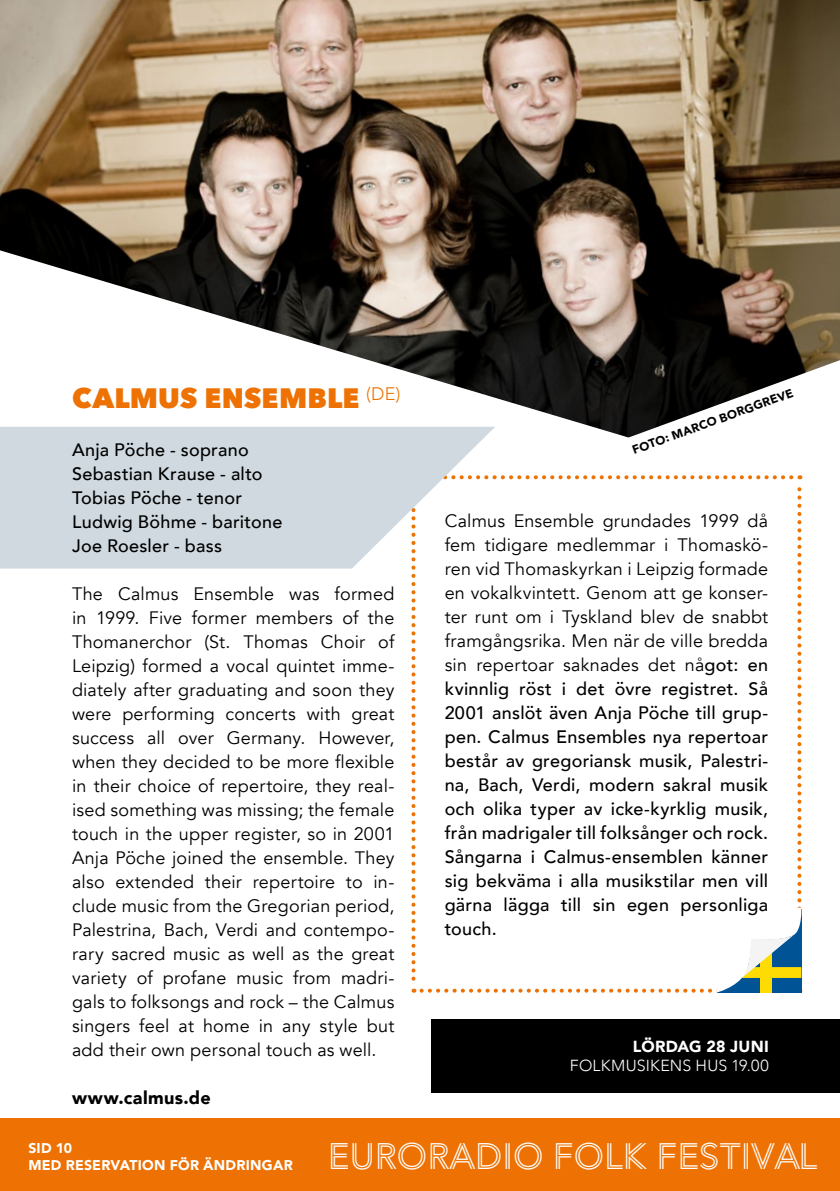
<style>
.page{position:relative;width:840px;height:1191px;background:#fff}
.page>*{position:absolute;margin:0;border:0;box-sizing:border-box;transform-origin:0 0}
.t1{font:36.4px "Avenir P2";color:#fff}
.t2{font:800 28px "Avenir Next";letter-spacing:.01em;color:#ee7203}
.t3{font:500 18px/24px "Avenir";letter-spacing:.015em;color:#000}
.t4{font:18px/24px "Avenir";letter-spacing:.01em;color:#000;text-align:justify}
.t5{font:900 18px "Avenir";letter-spacing:.025em;color:#000}
.t6{font:300 16px "Avenir";letter-spacing:.015em;color:#fff}
.t7{font:900 16px "Avenir";letter-spacing:.015em;color:#fff}
.t8{font:900 14px/16.8px "Avenir LT Pro";letter-spacing:.02em;color:#fff}
.t9{font:900 12px "Avenir";color:#000}
.s1{font-weight:400}
.s2{font-size:36.6px}
</style>
<div class="page">
<div style="left:0;top:1119px;width:839px;height:72px;background:#ee7203"></div>
<div style="left:0;top:437px;width:485px;height:131px;background:#cfd9df"></div>
<svg style="left:411px;top:475px;width:390px;height:518px"></svg>
<img style="left:0;top:0;width:839px;height:437px">
<div style="left:431px;top:1019px;width:408px;height:73px;background:#000"></div>
<h2 class="t2" style="left:72px;top:381px;width:330px">CALMUS ENSEMBLE <sup>(DE)</sup></h2>
<p class="t3" style="left:72px;top:437px;width:212px">Anja Pöche - soprano<br>Sebastian Krause - alto<br>Tobias Pöche - tenor<br>Ludwig Böhme - baritone<br>Joe Roesler - bass</p>
<p class="t4" style="left:72px;top:582px;width:324px">The Calmus Ensemble was formed in 1999. Five former members of the Thomanerchor (St. Thomas Choir of Leipzig) formed a vocal quintet imme&shy;diately after graduating and soon they were performing concerts with great success all over Germany. However, when they decided to be more flexible in their choice of repertoire, they real&shy;ised something was missing; the female touch in the upper register, so in 2001<br>Anja Pöche joined the ensemble. They also extended their repertoire to in&shy;clude music from the Gregorian period, Palestrina, Bach, Verdi and contempo&shy;rary sacred music as well as the great variety of profane music from madri&shy;gals to folksongs and rock – the Calmus singers feel at home in any style but add their own personal touch as well.</p>
<p class="t5" style="left:72px;top:1082px;width:140px">www.calmus.de</p>
<p class="t9" style="left:629px;top:441px;width:172px;rotate:-20deg">FOTO: MARCO BORGGREVE</p>
<p class="t3" style="left:444px;top:507px;width:325px;text-align:justify"><span class="s1">Calmus Ensemble grundades 1999 då fem tidigare medlemmar i Thomaskö&shy;ren vid Thomaskyrkan i Leipzig formade en vokalkvintett. Genom att ge konser&shy;ter runt om i Tyskland blev de snabbt framgångsrika. Men när de ville bredda sin repertoar saknades det nå</span>got: en kvinnlig röst i det övre registret. Så 2001 anslöt även Anja Pöche till grup&shy;pen. Calmus Ensembles nya repertoar består av gregoriansk musik, Palestri&shy;na, Bach, Verdi, modern sakral musik och olika typer av icke-kyrklig musik, från madrigaler till folksånger och rock.<br>Sångarna i Calmus-ensemblen känner sig bekväma i alla musikstilar men vill gärna lägga till sin egen personliga touch.</p>
<p class="t7" style="left:632px;top:1032px;width:137px">LÖRDAG 28 JUNI</p>
<p class="t6" style="left:569px;top:1056px;width:200px">FOLKMUSIKENS HUS 19.00</p>
<p class="t8" style="left:28px;top:1139px;width:266px">SID 10<br>MED RESERVATION FÖR ÄNDRINGAR</p>
<h1 class="t1" style="left:327px;top:1134px;width:491px"><span class="s2">EURORADIO</span> FOLK FESTIVAL</h1>
</div>
